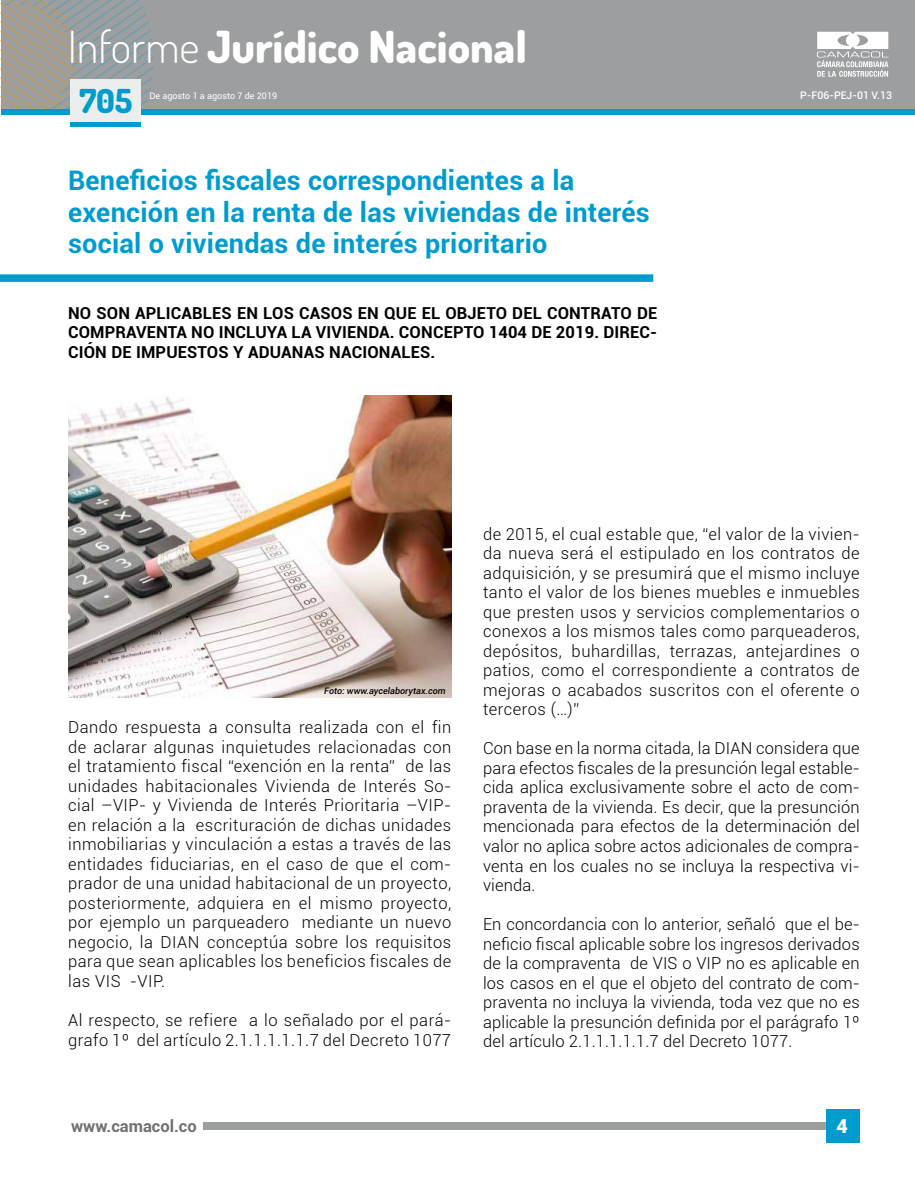
<style>
.page{position:relative;width:915px;height:1191px;background:#fff}
.page>*{position:absolute;margin:0;border:0;box-sizing:border-box;transform-origin:0 0}
.t1{font:800 44.25px "Dosis";color:#fff}
.t2{font:800 33px "Dosis";color:#009cce}
.t3{font:700 27px/31.5px "Roboto";letter-spacing:.01em;color:#009cce}
.t4{font:900 19.5px "Roboto";color:#fff}
.t5{font:300 16.5px/19.5px "Roboto";letter-spacing:.03em;color:#000;text-align:justify}
.t6{font:700 16.5px/19.5px "Roboto";letter-spacing:.01em;color:#000;text-align:justify}
.t7{font:700 16.5px "Roboto";color:#707172}
.t8{font:500 10.5px "Roboto";color:#fff}
.t9{font:italic 500 9px "Roboto";color:#000}
.t10{font:9px "Roboto";color:#fff}
.s1{font-weight:300}
</style>
<div class="page">
<div style="left:203px;top:1122px;width:655px;height:7px;background:#9c9e9f"></div>
<div style="left:825px;top:1109px;width:33px;height:34px;background:#009cce"></div>
<div style="left:1px;top:0;width:913px;height:108px;background:#9c9e9f"></div>
<div style="left:1px;top:109px;width:913px;height:5px;background:#009cce"></div>
<svg style="left:1px;top:0;width:158px;height:109px"></svg>
<svg style="left:817px;top:32px;width:71px;height:45px"></svg>
<div style="left:70px;top:122px;width:70px;height:5px;background:#009cce"></div>
<div style="left:70px;top:79px;width:70px;height:43px;background:#eceded"></div>
<img style="left:68px;top:395px;width:383px;height:302px">
<div style="left:0;top:274px;width:653px;height:8px;background:#009cce"></div>
<h1 class="t1" style="left:68px;top:18px;width:460px"><span class="s1">Informe</span> Jurídico Nacional</h1>
<h2 class="t2" style="left:79px;top:80px;width:54px">705</h2>
<p class="t10" style="left:149px;top:90px;width:129px">De agosto 1 a agosto 7 de 2019</p>
<h3 class="t3" style="left:68px;top:164px;width:583px">BENEFICIOS FISCALES CORRESPONDIENTES A LA<br>EXENCIÓN EN LA RENTA DE LAS VIVIENDAS DE INTERÉS<br>SOCIAL O VIVIENDAS DE INTERÉS PRIORITARIO</h3>
<p class="t6" style="left:68px;top:302px;width:590px">NO SON APLICABLES EN LOS CASOS EN QUE EL OBJETO DEL CONTRATO DE COMPRAVENTA NO INCLUYA LA VIVIENDA. CONCEPTO 1404 DE 2019. DI REC-CIÓN DE IMPUESTOS Y ADUANAS NACIONALES.</p>
<p class="t8" style="left:800px;top:87px;width:93px">P-F06-PEJ-01 V.13</p>
<p class="t9" style="left:324px;top:685px;width:123px">Foto: www.aycelaborytax.com</p>
<p class="t5" style="left:68px;top:717px;width:384px">Dando respuesta a consulta realizada con el fin de aclarar algunas inquietudes relacionadas con el tratamiento fiscal “exención en la renta” de las unidades habitacionales Vivienda de Interés So&shy;cial –VIP- y Vivienda de Interés Prioritaria –VIP&shy;en relación a la escrituración de dichas unidades inmobiliarias y vinculación a estas a través de las entidades fiduciarias, en el caso de que el com&shy;prador de una unidad habitacional de un proyecto, posteriormente, adquiera en el mismo proyecto, por ejemplo un parqueadero mediante un nuevo negocio, la DIAN conceptúa sobre los requisitos para que sean aplicables los beneficios fiscales de las VIS -VIP.</p>
<p class="t5" style="left:68px;top:1009px;width:384px">Al respecto, se refiere a lo señalado por el pará&shy;grafo 1º del artículo 2.1.1.1.1.1.7 del Decreto 1077</p>
<p class="t5" style="left:483px;top:523px;width:378px">de 2015, el cual estable que, “el valor de la vivien&shy;da nueva será el estipulado en los contratos de adquisición, y se presumirá que el mismo incluye tanto el valor de los bienes muebles e inmuebles que presten usos y servicios complementarios o conexos a los mismos tales como parqueaderos, depósitos, buhardillas, terrazas, antejardines o patios, como el correspondiente a contratos de mejoras o acabados suscritos con el oferente o terceros (…)”</p>
<p class="t5" style="left:483px;top:738px;width:378px">Con base en la norma citada, la DIAN considera que para efectos fiscales de la presunción legal estable&shy;cida aplica exclusivamente sobre el acto de com&shy;praventa de la vivienda. Es decir, que la presunción mencionada para efectos de la determinación del valor no aplica sobre actos adicionales de compra&shy;venta en los cuales no se incluya la respectiva vi&shy;vienda.</p>
<p class="t5" style="left:483px;top:914px;width:378px">En concordancia con lo anterior, señaló que el be&shy;neficio fiscal aplicable sobre los ingresos derivados de la compraventa de VIS o VIP no es aplicable en los casos en el que el objeto del contrato de com&shy;praventa no incluya la vivienda, toda vez que no es aplicable la presunción definida por el parágrafo 1º del artículo 2.1.1.1.1.1.7 del Decreto 1077.</p>
<p class="t7" style="left:71px;top:1114px;width:127px">WWW.CAMACOL.CO</p>
<p class="t4" style="left:836px;top:1114px;width:13px">1</p>
<p class="t4" style="left:836px;top:1112px;width:13px">4</p>
</div>
